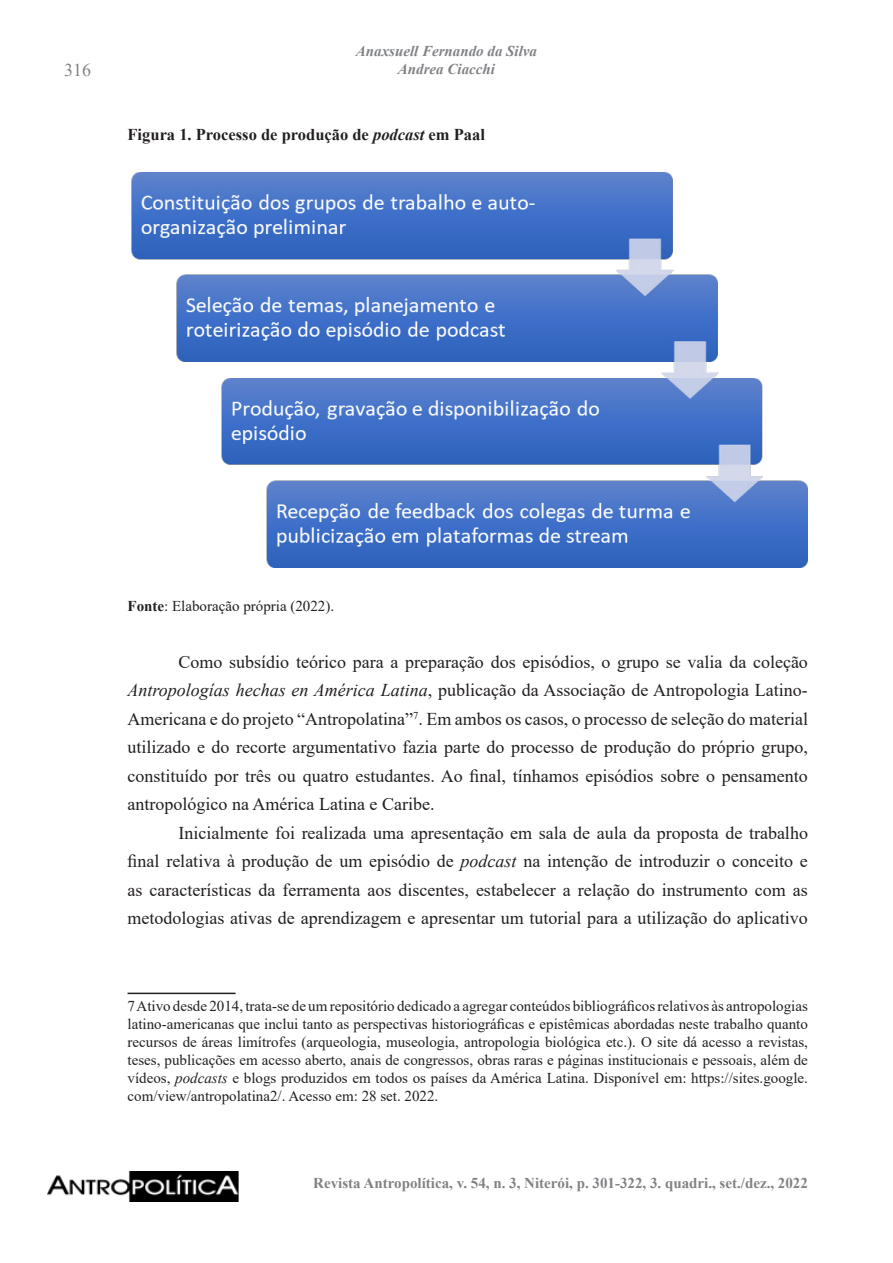
<style>
.page{position:relative;width:893px;height:1263px;background:#fff}
.page>*{position:absolute;margin:0;border:0;box-sizing:border-box;transform-origin:0 0}
._1_NORMAL_ANTROPOLÍT{font:18px/28.5px "Times New Roman";color:#231f20;text-align:justify}
.t1{font:18px "Times New Roman";color:#808285}
._1_NORMAL_ANTROPOLÍT-2{font:700 16.5px "Times New Roman";color:#231f20}
.t2{font:15px/18px "Times New Roman";color:#231f20;text-align:justify}
.t3{font:700 15px "Times New Roman";color:#808285}
.t4{font:italic 700 15px/18px "Times New Roman";color:#808285;text-align:center}
.s1{font-style:italic}
.s2{font-weight:700}
</style>
<div class="page">
<img style="left:47px;top:1171px;width:192px;height:30px">
<img style="left:131px;top:173px;width:677px;height:394px">
<hr style="left:128px;top:993px;width:108px;height:1px;background:#231f20">
<p class="t1" style="left:64px;top:58px;width:28px">316</p>
<p class="t4" style="left:356px;top:41px;width:183px">Anaxsuell Fernando da Silva<br>Andrea Ciacchi</p>
<p class="_1_NORMAL_ANTROPOLÍT-2" style="left:128px;top:122px;width:359px">Figura 1. Processo de produção de <span class="s1">podcast</span> em Paal</p>
<p class="t2" style="left:128px;top:596px;width:208px"><span class="s2">Fonte</span>: Elaboração própria (2022).</p>
<p class="_1_NORMAL_ANTROPOLÍT" style="left:128px;top:647px;width:682px;text-indent:51px">Como subsídio teórico para a preparação dos episódios, o grupo se valia da coleção <span class="s1">Antropologías hechas en América Latina</span>, publicação da Associação de Antropologia Latino-Americana e do projeto “Antropolatina”<sup>7</sup>. Em ambos os casos, o processo de seleção do material utilizado e do recorte argumentativo fazia parte do processo de produção do próprio grupo, constituído por três ou quatro estudantes. Ao final, tínhamos episódios sobre o pensamento antropológico na América Latina e Caribe.</p>
<p class="_1_NORMAL_ANTROPOLÍT" style="left:128px;top:818px;width:682px;text-indent:51px">Inicialmente foi realizada uma apresentação em sala de aula da proposta de trabalho final relativa à produção de um episódio de <span class="s1">podcast</span> na intenção de introduzir o conceito e as características da ferramenta aos discentes, estabelecer a relação do instrumento com as metodologias ativas de aprendizagem e apresentar um tutorial para a utilização do aplicativo</p>
<p class="t2" style="left:128px;top:997px;width:682px">7 Ativo desde 2014, trata-se de um repositório dedicado a agregar conteúdos bibliográficos relativos às antropologias latino-americanas que inclui tanto as perspectivas historiográficas e epistêmicas abordadas neste trabalho quanto recursos de áreas limítrofes (arqueologia, museologia, antropologia biológica etc.). O site dá acesso a revistas, teses, publicações em acesso aberto, anais de congressos, obras raras e páginas institucionais e pessoais, além de vídeos, <span class="s1">podcasts</span> e blogs produzidos em todos os países da América Latina. Disponível em: https://sites.google. com/view/antropolatina2/. Acesso em: 28 set. 2022.</p>
<p class="t3" style="left:313px;top:1172px;width:496px">Revista Antropolítica, v. 54, n. 3, Niterói, p. 301-322, 3. quadri., set./dez., 2022</p>
</div>
